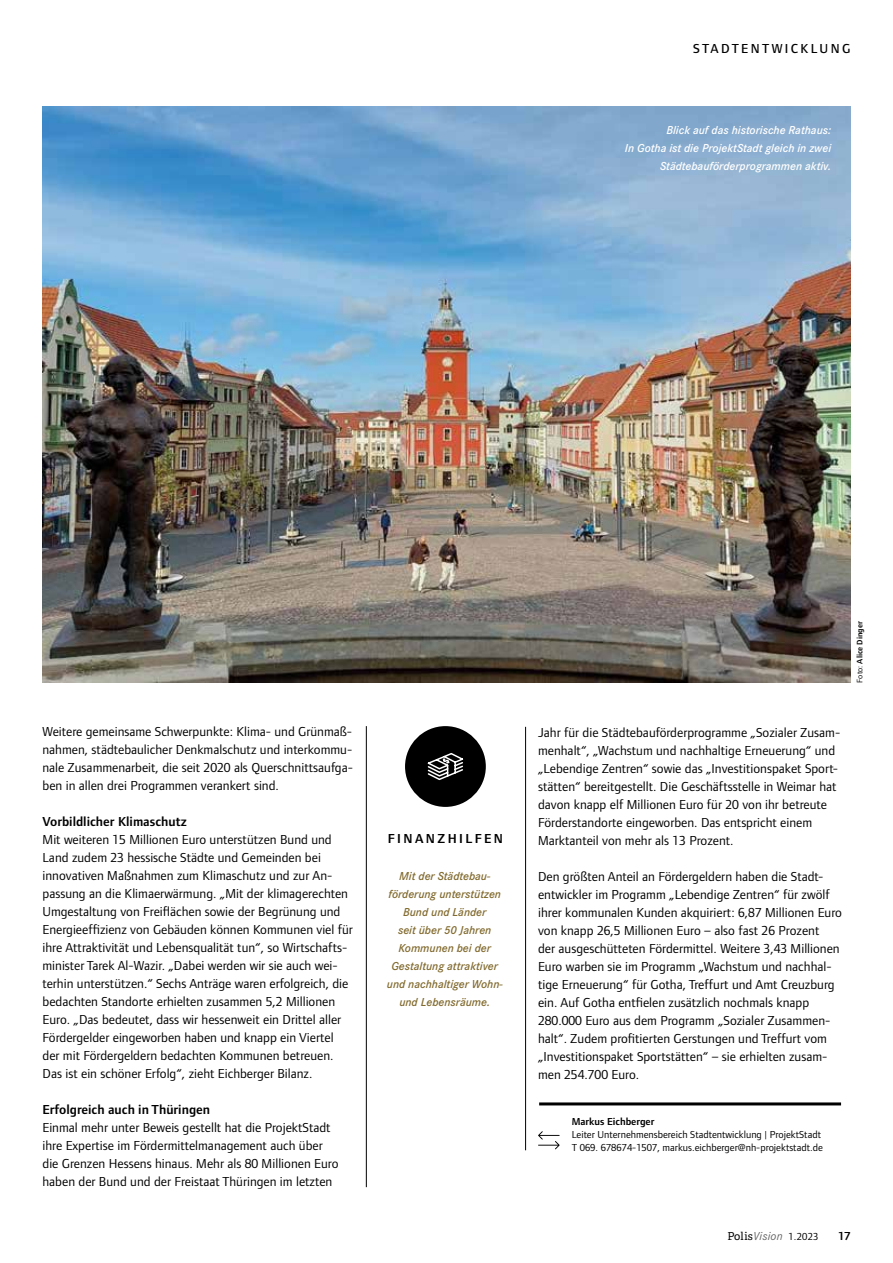
<style>
.page{position:relative;width:893px;height:1263px;background:#fff}
.page>*{position:absolute;margin:0;border:0;box-sizing:border-box;transform-origin:0 0}
.t1{font:13.5px/18px "Foundry Form Sans";color:#000}
.t2{font:600 13.5px "Foundry Form Sans";color:#000}
.t3{font:500 13.5px "Foundry Form Sans";letter-spacing:.18em;color:#000}
.t4{font:600 13.5px "Foundry Form Sans";letter-spacing:.18em;color:#000}
.t5{font:italic 600 12px/18px "Corporate S";color:#826b2f;text-align:center}
.t6{font:italic 600 12px/18px "Corporate S";color:#fff;text-align:right}
.t7{font:italic 12px "Corporate S";letter-spacing:.02em;color:#646363}
.t8{font:600 12px "Foundry Form Sans";color:#000}
.t9{font:10.5px/12.8px "Foundry Form Sans";color:#000}
.t10{font:600 10.5px "Foundry Form Sans";color:#000}
.t11{font:600 8.25px "Foundry Form Sans";color:#000}
.s1{font-weight:400}
.s2{font-family:"Adelle";font-style:normal;font-size:10.95px;color:#000}
.s3{font-family:"Foundry Form Sans";font-style:normal;font-size:10.5px;color:#000}
</style>
<div class="page">
<hr style="left:366px;top:726px;width:1px;height:461px;background:#000">
<hr style="left:525px;top:727px;width:1px;height:423px;background:#000">
<img style="left:43px;top:106px;width:807px;height:576px">
<div style="left:405px;top:726px;width:81px;height:81px;background:#000;border-radius:50%"></div>
<svg style="left:538px;top:1131px;width:22px;height:18px"></svg>
<hr style="left:539px;top:1102px;width:302px;height:3px;background:#000">
<svg style="left:427px;top:753px;width:37px;height:28px"></svg>
<p class="t3" style="left:693px;top:41px;width:159px">STADTENTWICKLUNG</p>
<p class="t6" style="left:625px;top:121px;width:208px">Blick auf das historische Rathaus:<br>In Gotha ist die ProjektStadt gleich in zwei<br>Städtebauförderprogrammen aktiv.</p>
<p class="t1" style="left:43px;top:722px;width:312px;text-align:justify">Weitere gemeinsame Schwerpunkte: Klima- und Grünmaß&shy;nahmen, städtebaulicher Denkmalschutz und interkommu&shy;nale Zusammenarbeit, die seit 2020 als Querschnittsaufga&shy;ben in allen drei Programmen verankert sind.</p>
<p class="t2" style="left:43px;top:813px;width:146px">Vorbildlicher Klimaschutz</p>
<p class="t1" style="left:43px;top:830px;width:312px">Mit weiteren 15 Millionen Euro unterstützen Bund und Land zudem 23 hessische Städte und Gemeinden bei innovativen Maßnahmen zum Klimaschutz und zur An&shy;passung an die Klimaerwärmung. „Mit der klimagerechten Umgestaltung von Freiflächen sowie der Begrünung und Energieeffizienz von Gebäuden können Kommunen viel für ihre Attraktivität und Lebensqualität tun“, so Wirtschafts&shy;minister Tarek Al-Wazir. „Dabei werden wir sie auch wei&shy;terhin unterstützen.“ Sechs Anträge waren erfolgreich, die bedachten Standorte erhielten zusammen 5,2 Millionen Euro. „Das bedeutet, dass wir hessenweit ein Drittel aller Fördergelder eingeworben haben und knapp ein Viertel der mit Fördergeldern bedachten Kommunen betreuen.<br>Das ist ein schöner Erfolg“, zieht Eichberger Bilanz.</p>
<p class="t2" style="left:43px;top:1101px;width:169px">Erfolgreich auch in Thüringen</p>
<p class="t1" style="left:43px;top:1118px;width:297px">Einmal mehr unter Beweis gestellt hat die ProjektStadt ihre Expertise im Fördermittelmanagement auch über die Grenzen Hessens hinaus. Mehr als 80 Millionen Euro haben der Bund und der Freistaat Thüringen im letzten</p>
<p class="t4" style="left:388px;top:831px;width:117px">FINANZHILFEN</p>
<p class="t5" style="left:387px;top:867px;width:117px">Mit der Städtebau&shy;förderung unterstützen<br>Bund und Länder<br>seit über 50 Jahren<br>Kommunen bei der<br>Gestaltung attraktiver und nachhaltiger Wohn&shy;und Lebensräume.</p>
<p class="t11" style="left:855px;top:682px;width:63px;rotate:-90deg"><span class="s1">Foto:</span> Alice Dinger</p>
<p class="t1" style="left:538px;top:723px;width:304px">Jahr für die Städtebauförderprogramme „Sozialer Zusam&shy;menhalt“, „Wachstum und nachhaltige Erneuerung“ und „Lebendige Zentren“ sowie das „Investitionspaket Sport&shy;stätten“ bereitgestellt. Die Geschäftsstelle in Weimar hat davon knapp elf Millionen Euro für 20 von ihr betreute Förderstandorte eingeworben. Das entspricht einem Marktanteil von mehr als 13 Prozent.</p>
<p class="t1" style="left:538px;top:867px;width:305px">Den größten Anteil an Fördergeldern haben die Stadt&shy;entwickler im Programm „Lebendige Zentren“ für zwölf ihrer kommunalen Kunden akquiriert: 6,87 Millionen Euro von knapp 26,5 Millionen Euro – also fast 26 Prozent<br>der ausgeschütteten Fördermittel. Weitere 3,43 Millionen Euro warben sie im Programm „Wachstum und nachhal&shy;tige Erneuerung“ für Gotha, Treffurt und Amt Creuzburg ein. Auf Gotha entfielen zusätzlich nochmals knapp 280.000 Euro aus dem Programm „Sozialer Zusammen&shy;halt“. Zudem profitierten Gerstungen und Treffurt vom „Investitionspaket Sportstätten“ – sie erhielten zusam&shy;men 254.700 Euro.</p>
<p class="t10" style="left:572px;top:1116px;width:84px">Markus Eichberger</p>
<p class="t9" style="left:572px;top:1128px;width:253px">Leiter Unternehmensbereich Stadtentwicklung | ProjektStadt<br>T 069. 678674-1507, markus.eichberger@nh-projektstadt.de</p>
<p class="t7" style="left:727px;top:1229px;width:92px"><span class="s2">Polis</span>Vision <span class="s3">1.2023</span></p>
<p class="t8" style="left:838px;top:1230px;width:13px">17</p>
</div>
